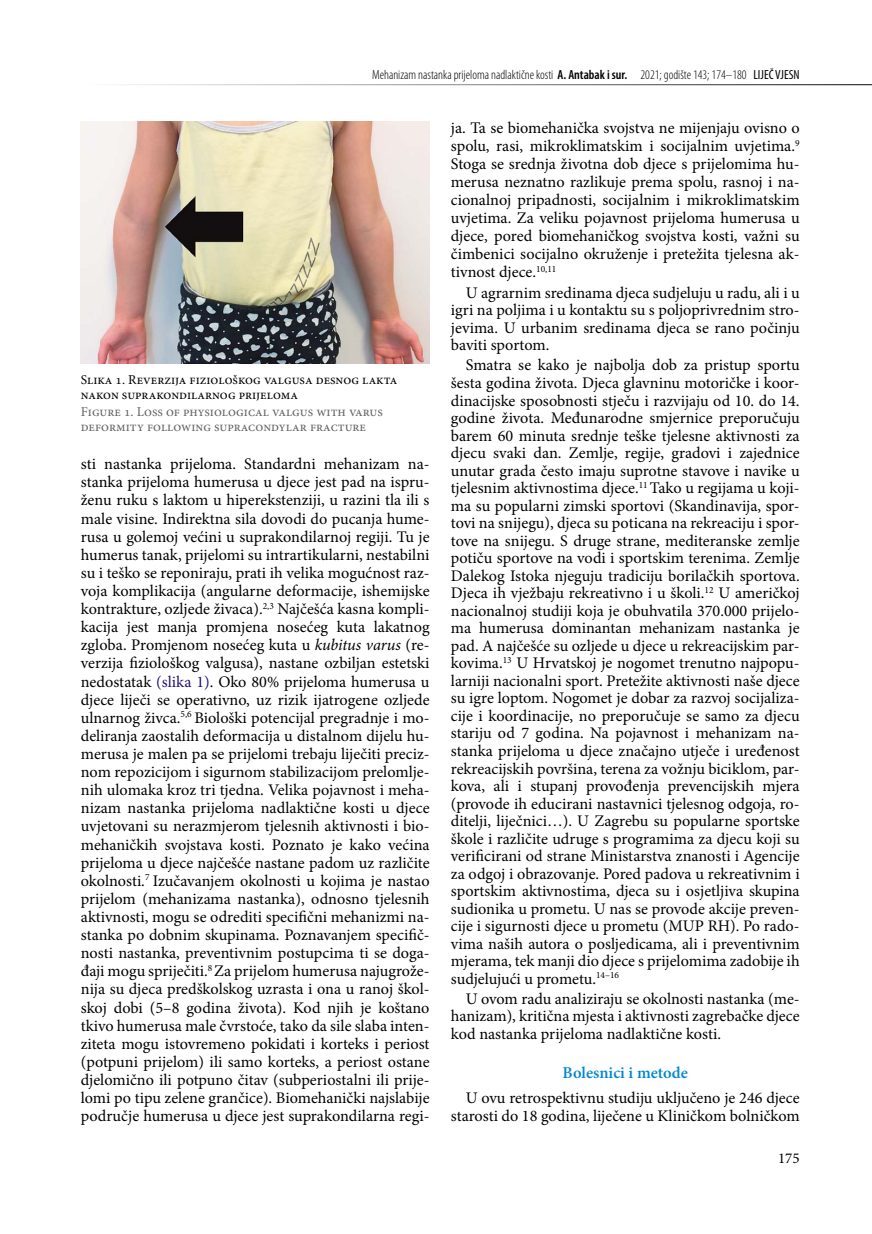
<style>
.page{position:relative;width:872px;height:1234px;background:#fff}
.page>*{position:absolute;margin:0;border:0;box-sizing:border-box;transform-origin:0 0}
.t1{font:600 16.5px "Minion Pro";color:#0087d1}
.t2{font:16.2px/17.5px "Minion Pro";color:#000;text-align:justify}
.t3{font:15px "Minion Pro";color:#000}
.t4{font:13.5px/15px "Minion Pro";color:#646365}
.t5{font:13.5px/15px "Minion Pro";color:#000}
.t6{font:300 condensed 13.2px "Myriad Pro";color:#000}
.s1{font-weight:600}
.s2{font-weight:400}
.s3{font-style:italic}
.s4{color:#231177}
</style>
<div class="page">
<hr style="left:81px;top:84px;width:791px;height:1px;background:#000">
<img style="left:81px;top:121px;width:348px;height:242px">
<p class="t6" style="left:372px;top:67px;width:429px">Mehanizam nastanka prijeloma nadlaktične kosti <span class="s1">A. Antabak i sur.</span> 2021; godište 143; 174–180 <span class="s2">LIJEČ VJESN</span></p>
<p class="t5" style="left:81px;top:372px;width:318px">Slika 1. Reverzija fiziološkog valgusa desnog lakta nakon suprakondilarnog prijeloma</p>
<p class="t4" style="left:81px;top:404px;width:303px">Figure 1. Loss of physiological valgus with varus deformity following supracondylar fracture</p>
<p class="t2" style="left:81px;top:455px;width:350px;line-height:18.1px">sti nastanka prijeloma. Standardni mehanizam na&shy;stanka prijeloma humerusa u djece jest pad na ispru&shy;ženu ruku s laktom u hiperekstenziji, u razini tla ili s male visine. Indirektna sila dovodi do pucanja hume&shy;rusa u golemoj većini u suprakondilarnoj regiji. Tu je humerus tanak, prijelomi su intrartikularni, nestabilni su i teško se reponiraju, prati ih velika mogućnost raz&shy;voja komplikacija (angularne deformacije, ishemijske kontrakture, ozljede živaca).<sup>2,3</sup> Najčešća kasna kompli&shy;kacija jest manja promjena nosećeg kuta lakatnog zgloba. Promjenom nosećeg kuta u <span class="s3">kubitus varus</span> (re&shy;verzija fiziološkog valgusa), nastane ozbiljan estetski nedostatak <span class="s4">(slika 1)</span>. Oko 80% prijeloma humerusa u djece liječi se operativno, uz rizik ijatrogene ozljede ulnarnog živca.<sup>5,6</sup> Biološki potencijal pregradnje i mo&shy;deliranja zaostalih deformacija u distalnom dijelu hu&shy;merusa je malen pa se prijelomi trebaju liječiti preciz&shy;nom repozicijom i sigurnom stabilizacijom prelomlje&shy;nih ulomaka kroz tri tjedna. Velika pojavnost i meha&shy;nizam nastanka prijeloma nadlaktične kosti u djece uvjetovani su nerazmjerom tjelesnih aktivnosti i bio&shy;mehaničkih svojstava kosti. Poznato je kako većina prijeloma u djece najčešće nastane padom uz različite okolnosti.<sup>7</sup> Izučavanjem okolnosti u kojima je nastao prijelom (mehanizama nastanka), odnosno tjelesnih aktivnosti, mogu se odrediti specifični mehanizmi na&shy;stanka po dobnim skupinama. Poznavanjem specifič&shy;nosti nastanka, preventivnim postupcima ti se doga&shy;đaji mogu spriječiti.<sup>8</sup> Za prijelom humerusa najugrože&shy;nija su djeca predškolskog uzrasta i ona u ranoj škol&shy;skoj dobi (5–8 godina života). Kod njih je koštano tkivo humerusa male čvrstoće, tako da sile slaba inten&shy;ziteta mogu istovremeno pokidati i korteks i periost (potpuni prijelom) ili samo korteks, a periost ostane djelomično ili potpuno čitav (subperiostalni ili prije&shy;lomi po tipu zelene grančice). Biomehanički najslabije područje humerusa u djece jest suprakondilarna regi-</p>
<p class="t2" style="left:451px;top:119px;width:350px;line-height:18px">ja. Ta se biomehanička svojstva ne mijenjaju ovisno o spolu, rasi, mikroklimatskim i socijalnim uvjetima.<sup>9<br></sup>Stoga se srednja životna dob djece s prijelomima hu&shy;merusa neznatno razlikuje prema spolu, rasnoj i na&shy;cionalnoj pripadnosti, socijalnim i mikroklimatskim uvjetima. Za veliku pojavnost prijeloma humerusa u djece, pored biomehaničkog svojstva kosti, važni su čimbenici socijalno okruženje i pretežita tjelesna ak&shy;tivnost djece.<sup>10,11</sup></p>
<p class="t2" style="left:451px;top:284px;width:350px;text-indent:15px">U agrarnim sredinama djeca sudjeluju u radu, ali i u igri na poljima i u kontaktu su s poljoprivrednim stro&shy;jevima. U urbanim sredinama djeca se rano počinju baviti sportom.</p>
<p class="t2" style="left:451px;top:356px;width:351px;text-align:left;text-indent:15px">Smatra se kako je najbolja dob za pristup sportu šesta godina života. Djeca glavninu motoričke i koor&shy;dinacijske sposobnosti stječu i razvijaju od 10. do 14. godine života. Međunarodne smjernice preporučuju barem 60 minuta srednje teške tjelesne aktivnosti za djecu svaki dan. Zemlje, regije, gradovi i zajednice unutar grada često imaju suprotne stavove i navike u tjelesnim aktivnostima djece.<sup>11</sup> Tako u regijama u koji&shy;ma su popularni zimski sportovi (Skandinavija, spor&shy;tovi na snijegu), djeca su poticana na rekreaciju i spor&shy;tove na snijegu. S druge strane, mediteranske zemlje potiču sportove na vodi i sportskim terenima. Zemlje Dalekog Istoka njeguju tradiciju borilačkih sportova.<br>Djeca ih vježbaju rekreativno i u školi.<sup>12</sup> U američkoj nacionalnoj studiji koja je obuhvatila 370.000 prijelo&shy;ma humerusa dominantan mehanizam nastanka je pad. A najčešće su ozljede u djece u rekreacijskim par&shy;kovima.<sup>13</sup> U Hrvatskoj je nogomet trenutno najpopu&shy;larniji nacionalni sport. Pretežite aktivnosti naše djece su igre loptom. Nogomet je dobar za razvoj socijaliza&shy;cije i koordinacije, no preporučuje se samo za djecu stariju od 7 godina. Na pojavnost i mehanizam na&shy;stanka prijeloma u djece značajno utječe i uređenost rekreacijskih površina, terena za vožnju biciklom, par&shy;kova, ali i stupanj provođenja prevencijskih mjera (provode ih educirani nastavnici tjelesnog odgoja, ro&shy;ditelji, liječnici…). U Zagrebu su popularne sportske škole i različite udruge s programima za djecu koji su verificirani od strane Ministarstva znanosti i Agencije za odgoj i obrazovanje. Pored padova u rekreativnim i sportskim aktivnostima, djeca su i osjetljiva skupina sudionika u prometu. U nas se provode akcije preven&shy;cije i sigurnosti djece u prometu (MUP RH). Po rado&shy;vima naših autora o posljedicama, ali i preventivnim mjerama, tek manji dio djece s prijelomima zadobije ih sudjelujući u prometu.<sup>14–16</sup></p>
<p class="t2" style="left:451px;top:989px;width:350px;text-indent:15px">U ovom radu analiziraju se okolnosti nastanka (me&shy;hanizam), kritična mjesta i aktivnosti zagrebačke djece kod nastanka prijeloma nadlaktične kosti.</p>
<p class="t1" style="left:562px;top:1061px;width:127px">Bolesnici i metode</p>
<p class="t2" style="left:451px;top:1088px;width:350px;line-height:18px;text-align:right">U ovu retrospektivnu studiju uključeno je 246 djece starosti do 18 godina, liječene u Kliničkom bolničkom</p>
<p class="t3" style="left:778px;top:1147px;width:23px">175</p>
</div>
